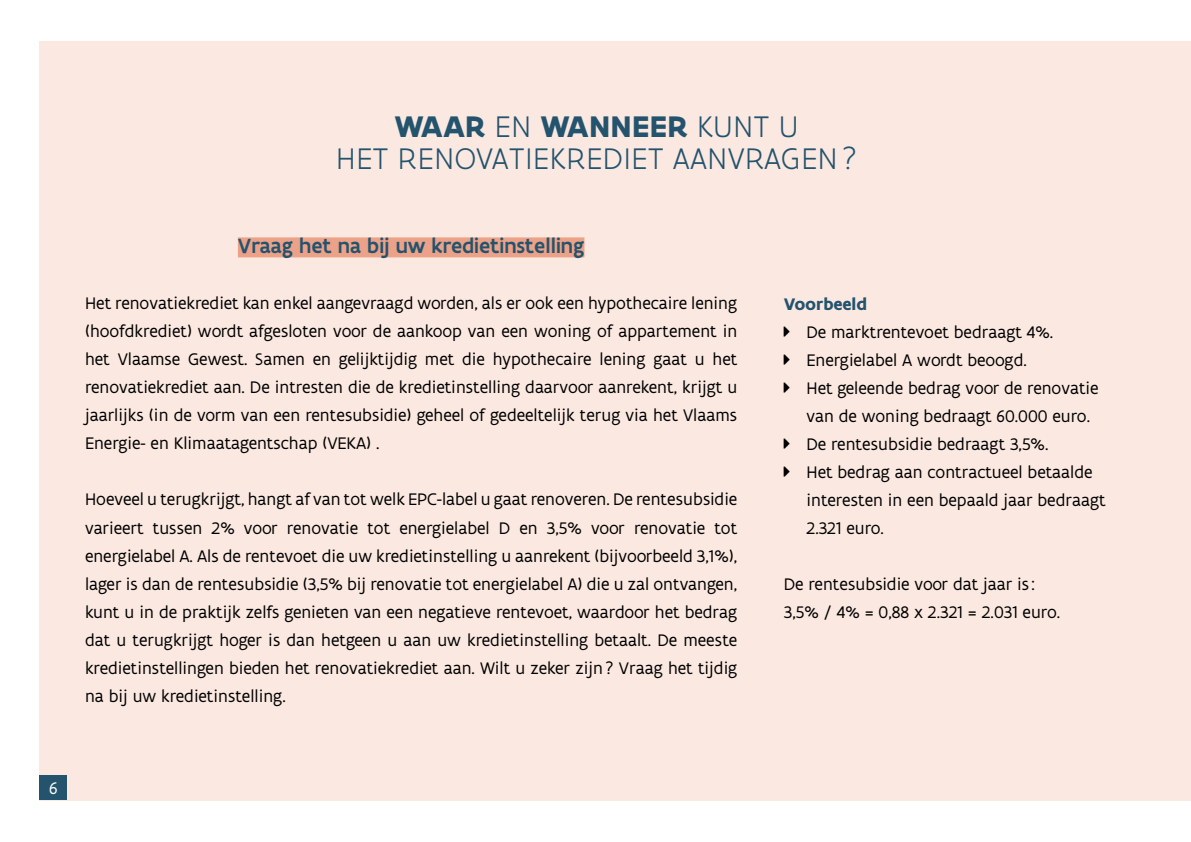
<style>
.page{position:relative;width:1191px;height:842px;background:#fff}
.page>*{position:absolute;margin:0;border:0;box-sizing:border-box;transform-origin:0 0}
.t1{font:300 32px/32px "Flanders Art Sans";letter-spacing:.005em;color:#24536d;text-align:center}
.t2{font:500 22px "Flanders Art Sans";color:#24536d}
.t3{font:18px/28px "Flanders Art Sans";color:#000;text-align:justify}
.t4{font:700 18px "Flanders Art Sans";letter-spacing:-.005em;color:#24536d}
.t5{font:18px "Flanders Art Sans";color:#fff}
.s1{font-weight:700}
</style>
<div class="page">
<div style="left:40px;top:41px;width:1151px;height:760px;background:#fbe9e1"></div>
<div style="left:40px;top:775px;width:27px;height:25px;background:#24536d"></div>
<div style="left:238px;top:237px;width:346px;height:20px;background:#eca288"></div>
<h1 class="t1" style="left:336px;top:111px;width:523px"><span class="s1">WAAR</span> EN <span class="s1">WANNEER</span> KUNT U<br>HET RENOVATIEKREDIET AANVRAGEN?</h1>
<p class="t2" style="left:238px;top:232px;width:348px">Vraag het na bij uw kredietinstelling</p>
<p class="t3" style="left:85px;top:289px;width:653px">Het renovatiekrediet kan enkel aangevraagd worden, als er ook een hypothecaire lening (hoofdkrediet) wordt afgesloten voor de aankoop van een woning of appartement in het Vlaamse Gewest. Samen en gelijktijdig met die hypothecaire lening gaat u het renovatiekrediet aan. De intresten die de kredietinstelling daarvoor aanrekent, krijgt u jaarlijks (in de vorm van een rentesubsidie) geheel of gedeeltelijk terug via het Vlaams Energie- en Klimaatagentschap (VEKA) .</p>
<p class="t3" style="left:85px;top:485px;width:653px">Hoeveel u terugkrijgt, hangt af van tot welk EPC-label u gaat renoveren. De rentesubsidie varieert tussen 2% voor renovatie tot energielabel D en 3,5% voor renovatie tot energielabel A. Als de rentevoet die uw kredietinstelling u aanrekent (bijvoorbeeld 3,1%), lager is dan de rentesubsidie (3,5% bij renovatie tot energielabel A) die u zal ontvangen, kunt u in de praktijk zelfs genieten van een negatieve rentevoet, waardoor het bedrag dat u terugkrijgt hoger is dan hetgeen u aan uw kredietinstelling betaalt. De meeste kredietinstellingen bieden het renovatiekrediet aan. Wilt u zeker zijn? Vraag het tijdig na bij uw kredietinstelling.</p>
<p class="t4" style="left:783px;top:292px;width:85px">Voorbeeld</p>
<p class="t3" style="left:806px;top:317px;width:301px;text-align:left">De marktrentevoet bedraagt 4%.<br>Energielabel A wordt beoogd.<br>Het geleende bedrag voor de renovatie van de woning bedraagt 60.000 euro.<br>De rentesubsidie bedraagt 3,5%.<br>Het bedrag aan contractueel betaalde interesten in een bepaald jaar bedraagt<br>2.321 euro.</p>
<p class="t3" style="left:783px;top:569px;width:278px">De rentesubsidie voor dat jaar is :<br>3,5% / 4% = 0,88 x 2.321 = 2.031 euro.</p>
<p class="t5" style="left:49px;top:777px;width:10px">6</p>
</div>
